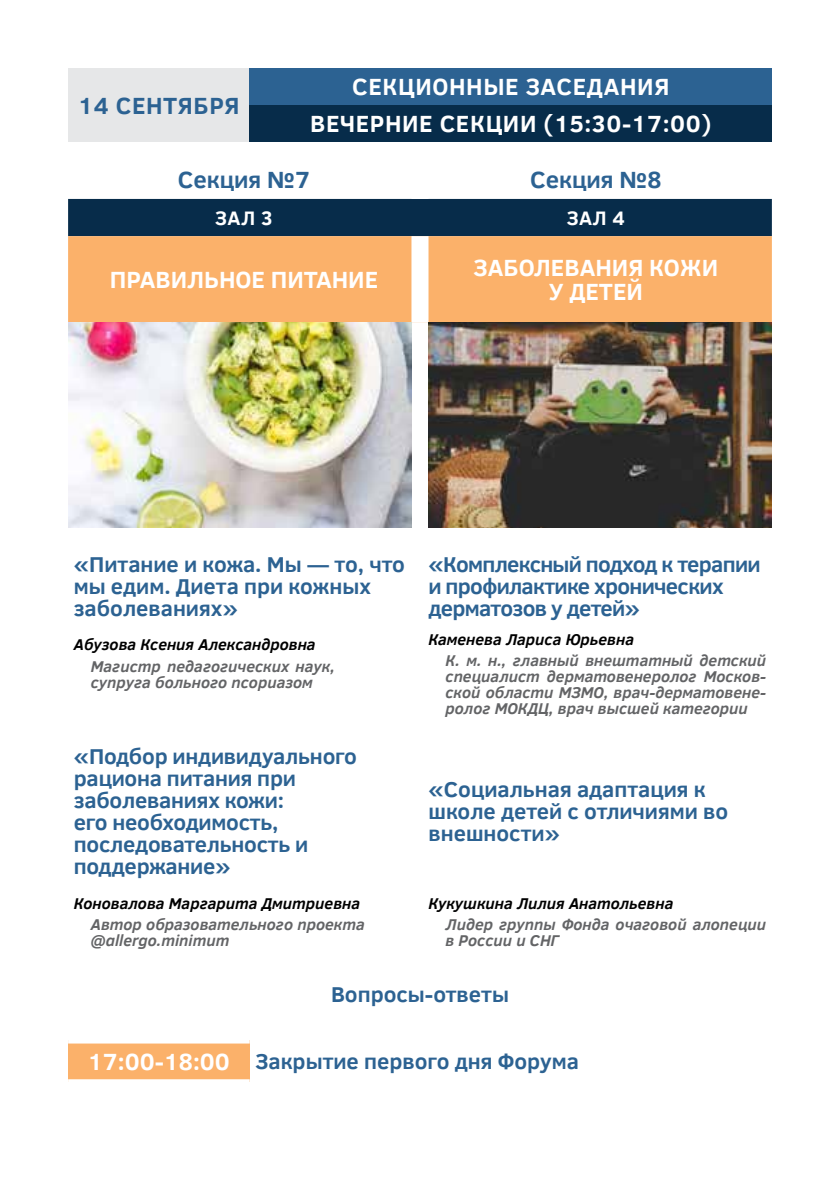
<style>
.page{position:relative;width:840px;height:1191px;background:#fff}
.page>*{position:absolute;margin:0;border:0;box-sizing:border-box;transform-origin:0 0}
.t1{font:700 24px/36.8px "Clear Sans";letter-spacing:.015em;color:#fff;text-align:center}
.t2{font:700 24px "Clear Sans";color:#2c6292}
.t3{font:700 24px "Clear Sans";letter-spacing:.025em;color:#2c6292}
.t4{font:700 22px/22px "Clear Sans";letter-spacing:-.01em;color:#2c6292}
.t5{font:700 22px/22px "Clear Sans";letter-spacing:-.03em;color:#2c6292}
.t6{font:700 20px "Clear Sans";letter-spacing:.025em;color:#fff}
.t7{font:italic 700 16px/16px "Clear Sans";color:#636466}
.t8{font:italic 700 16px "Clear Sans";color:#000}
.s1{font-size:24px;color:#fff}
</style>
<div class="page">
<div style="left:68px;top:68px;width:181px;height:74px;background:#e6e7e8"></div>
<div style="left:249px;top:68px;width:522px;height:37px;background:#2c6292"></div>
<div style="left:249px;top:105px;width:522px;height:37px;background:#072c4a"></div>
<div style="left:68px;top:199px;width:703px;height:37px;background:#072c4a"></div>
<div style="left:68px;top:236px;width:703px;height:86px;background:#fbb16a"></div>
<div style="left:411px;top:236px;width:17px;height:86px;background:#fff"></div>
<img style="left:68px;top:322px;width:343px;height:205px">
<img style="left:428px;top:322px;width:343px;height:205px">
<div style="left:68px;top:1040px;width:181px;height:42px;background:#fbb16a"></div>
<div style="left:68px;top:1037px;width:181px;height:6px;background:#fff"></div>
<div style="left:68px;top:1079px;width:181px;height:6px;background:#fff"></div>
<h1 class="t3" style="left:78px;top:88px;width:163px">14 СЕНТЯБРЯ</h1>
<h1 class="t1" style="left:310px;top:68px;width:402px">СЕКЦИОННЫЕ ЗАСЕДАНИЯ<br>ВЕЧЕРНИЕ СЕКЦИИ (15:30-17:00)</h1>
<h1 class="t2" style="left:178px;top:162px;width:134px">Секция №7</h1>
<h1 class="t2" style="left:529px;top:162px;width:133px">Секция №8</h1>
<p class="t6" style="left:215px;top:203px;width:59px">ЗАЛ 3</p>
<p class="t6" style="left:566px;top:203px;width:60px">ЗАЛ 4</p>
<h1 class="t1" style="left:110px;top:260px;width:270px">ПРАВИЛЬНОЕ ПИТАНИЕ</h1>
<h1 class="t1" style="left:473px;top:255px;width:246px;line-height:24px">ЗАБОЛЕВАНИЯ КОЖИ<br>У ДЕТЕЙ</h1>
<h2 class="t4" style="left:74px;top:552px;width:332px">«Питание и кожа. Мы — то, что мы едим. Диета при кожных заболеваниях»</h2>
<h2 class="t5" style="left:428px;top:552px;width:333px">«Комплексный подход к терапии и профилактике хронических дерматозов у детей»</h2>
<p class="t8" style="left:74px;top:633px;width:243px">Абузова Ксения Александровна</p>
<p class="t7" style="left:91px;top:657px;width:245px">Магистр педагогических наук, супруга больного псориазом</p>
<p class="t8" style="left:428px;top:627px;width:207px">Каменева Лариса Юрьевна</p>
<p class="t7" style="left:445px;top:652px;width:322px;text-align:justify">К. м. н., главный внештатный детский специалист дерматовенеролог Москов&shy;ской области МЗМО, врач-дерматовене&shy;ролог МОКДЦ, врач высшей категории</p>
<h2 class="t4" style="left:74px;top:744px;width:284px">«Подбор индивидуального рациона питания при заболеваниях кожи:<br>его необходимость, последовательность и поддержание»</h2>
<p class="t8" style="left:74px;top:891px;width:288px">Коновалова Маргарита Дмитриевна</p>
<p class="t7" style="left:91px;top:916px;width:275px">Автор образовательного проекта @allergo.minimum</p>
<h2 class="t4" style="left:428px;top:777px;width:301px">«Социальная адаптация к школе детей с отличиями во внешности»</h2>
<p class="t8" style="left:428px;top:891px;width:246px">Кукушкина Лилия Анатольевна</p>
<p class="t7" style="left:445px;top:916px;width:322px">Лидер группы Фонда очаговой алопеции в России и СНГ</p>
<h2 class="t4" style="left:331px;top:982px;width:179px">Вопросы-ответы</h2>
<h2 class="t4" style="left:88px;top:1050px;width:492px"><span class="s1">17:00-18:00</span> Закрытие первого дня Форума</h2>
</div>
